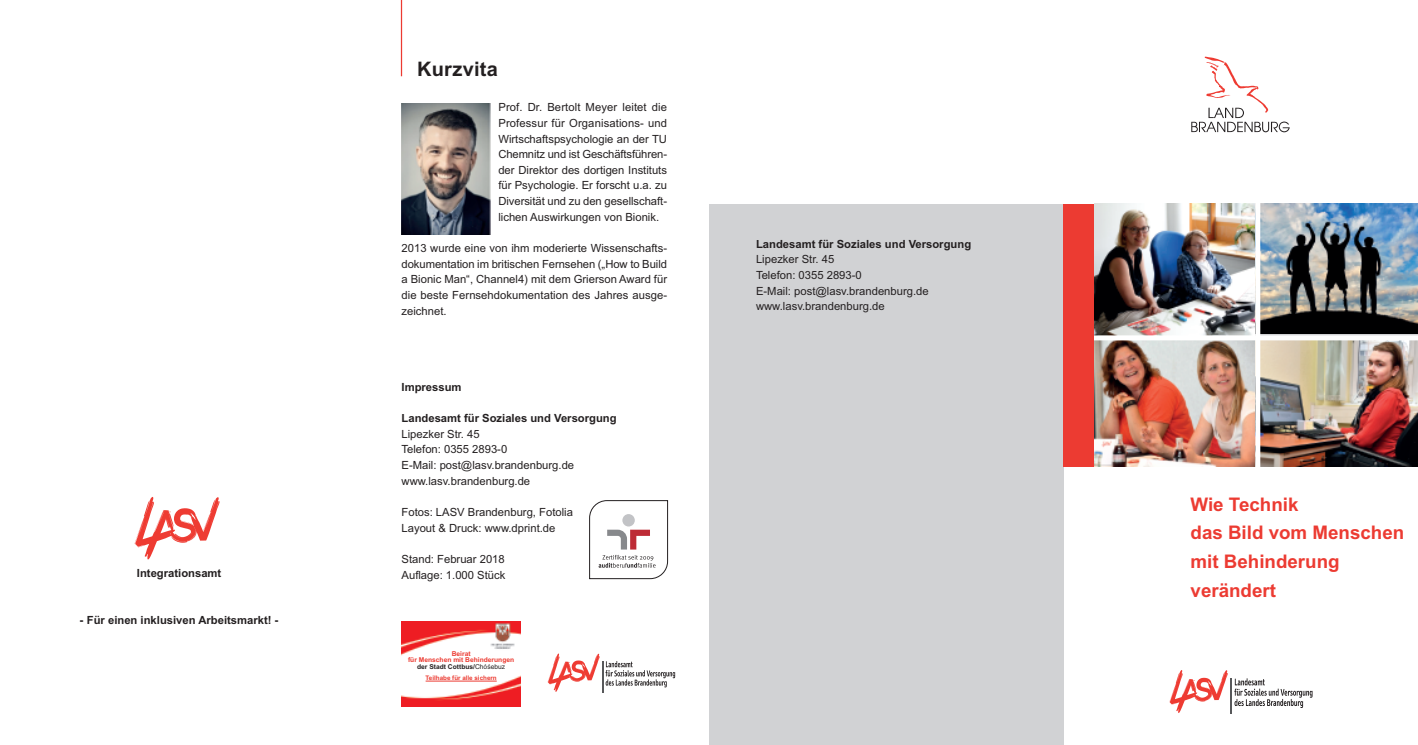
<style>
.page{position:relative;width:1418px;height:745px;background:#fff}
.page>*{position:absolute;margin:0;border:0;box-sizing:border-box;transform-origin:0 0}
.t1{font:700 20px "Arial";letter-spacing:.015em;color:#231f20}
.t2{font:700 18.75px/28.8px "Arial";color:#ec3b32}
.t3{font:11.25px/15.6px "Arial";color:#231f20}
.t4{font:700 11.25px "Arial";color:#231f20}
.t5{font:700 6.62px/6.8px "Arial";color:#ec3b32;text-align:center}
.t6{font:700 6.25px "Arial";color:#ec3b32}
.s1{color:#231f20}
.s2{font-weight:400;color:#231f20}
</style>
<div class="page">
<img style="left:1094px;top:204px;width:161px;height:131px">
<img style="left:1260px;top:204px;width:157px;height:129px">
<img style="left:1094px;top:340px;width:161px;height:126px">
<img style="left:1260px;top:340px;width:157px;height:126px">
<div style="left:709px;top:204px;width:354px;height:540px;background:#d1d2d4"></div>
<svg style="left:1191px;top:57px;width:98px;height:75px"></svg>
<hr style="left:1230px;top:678px;width:1px;height:35px;background:#57585a">
<svg style="left:1169px;top:670px;width:58px;height:42px"></svg>
<svg style="left:1234px;top:678px;width:78px;height:29px"></svg>
<hr style="left:602px;top:660px;width:1px;height:32px;background:#57585a">
<svg style="left:547px;top:653px;width:52px;height:38px"></svg>
<svg style="left:605px;top:661px;width:70px;height:26px"></svg>
<svg style="left:135px;top:497px;width:84px;height:62px"></svg>
<hr style="left:401px;top:0;width:1px;height:76px;background:#ec3b32">
<svg style="left:589px;top:500px;width:79px;height:79px"></svg>
<img style="left:401px;top:103px;width:90px;height:131px">
<img style="left:401px;top:621px;width:120px;height:84px">
<svg style="left:404px;top:647px;width:113px;height:37px"></svg>
<hr style="left:425px;top:680px;width:72px;height:1px;background:#ec3b32">
<div style="left:1063px;top:204px;width:31px;height:262px;background:#ec3b32"></div>
<p class="t4" style="left:137px;top:566px;width:86px">Integrationsamt</p>
<p class="t4" style="left:80px;top:613px;width:200px">- Für einen inklusiven Arbeitsmarkt! -</p>
<h1 class="t1" style="left:417px;top:58px;width:83px">Kurzvita</h1>
<p class="t3" style="left:498px;top:99px;width:170px;text-align:justify">Prof. Dr. Bertolt Meyer leitet die Professur für Organisations- und Wirtschaftspsychologie an der TU Chemnitz und ist Geschäftsführen&shy;der Direktor des dortigen Instituts für Psychologie. Er forscht u.a. zu Diversität und zu den gesellschaft&shy;lichen Auswirkungen von Bionik.</p>
<p class="t3" style="left:401px;top:240px;width:267px;text-align:justify">2013 wurde eine von ihm moderierte Wissenschafts&shy;dokumentation im britischen Fernsehen („How to Build a Bionic Man“, Channel4) mit dem Grierson Award für die beste Fernsehdokumentation des Jahres ausge&shy;zeichnet.</p>
<p class="t4" style="left:401px;top:380px;width:62px">Impressum</p>
<p class="t4" style="left:401px;top:411px;width:217px">Landesamt für Soziales und Versorgung</p>
<p class="t3" style="left:401px;top:426px;width:174px">Lipezker Str. 45<br>Telefon: 0355 2893-0<br>E-Mail: post@lasv.brandenburg.de www.lasv.brandenburg.de</p>
<p class="t3" style="left:401px;top:504px;width:173px">Fotos: LASV Brandenburg, Fotolia<br>Layout &amp; Druck: www.dprint.de</p>
<p class="t3" style="left:401px;top:551px;width:105px">Stand: Februar 2018<br>Auflage: 1.000 Stück</p>
<p class="t5" style="left:408px;top:649px;width:108px">Beirat<br>für Menschen mit Behinderungen <span class="s1">der Stadt Cottbus/</span><span class="s2">Chóśebuz</span></p>
<p class="t6" style="left:425px;top:674px;width:73px">Teilhabe für alle sichern</p>
<p class="t4" style="left:756px;top:237px;width:217px">Landesamt für Soziales und Versorgung</p>
<p class="t3" style="left:756px;top:251px;width:174px">Lipezker Str. 45<br>Telefon: 0355 2893-0<br>E-Mail: post@lasv.brandenburg.de www.lasv.brandenburg.de</p>
<h2 class="t2" style="left:1190px;top:489px;width:215px">Wie Technik<br>das Bild vom Menschen mit Behinderung verändert</h2>
</div>
